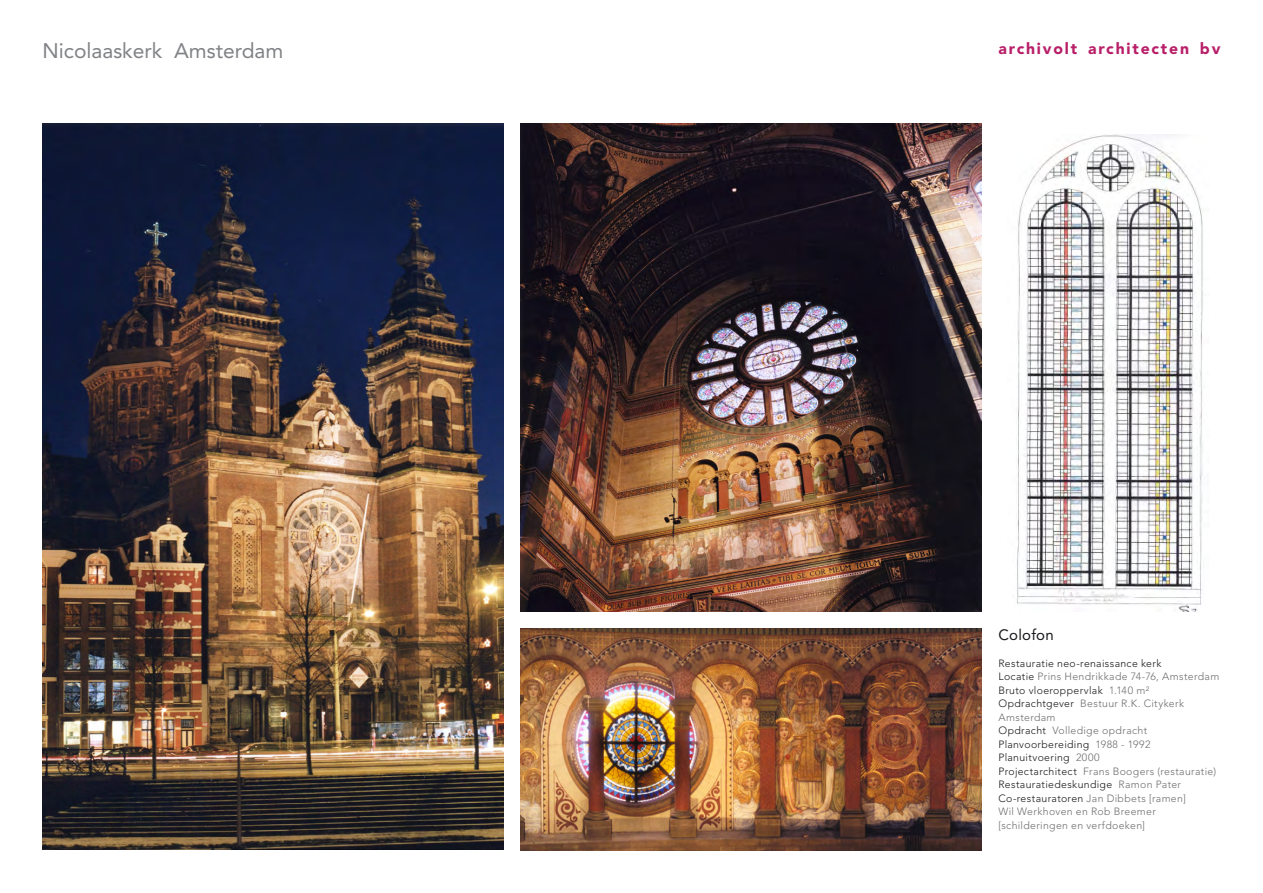
<style>
.page{position:relative;width:1263px;height:893px;background:#fff}
.page>*{position:absolute;margin:0;border:0;box-sizing:border-box;transform-origin:0 0}
.t1{font:21px "Avenir LT Std";color:#808285}
.t2{font:900 15.75px "Avenir LT Std";letter-spacing:.115em;color:#b81f68}
.t3{font:15px "Avenir LT Std";letter-spacing:.015em;color:#19191d}
.t4{font:300 10.5px/13.5px "Avenir LT Std";letter-spacing:.035em;color:#716d70}
.s1{color:#19191d}
</style>
<div class="page">
<img style="left:520px;top:123px;width:461px;height:488px">
<img style="left:43px;top:123px;width:460px;height:726px">
<img style="left:520px;top:628px;width:461px;height:222px">
<img style="left:1017px;top:134px;width:186px;height:477px">
<h1 class="t1" style="left:43px;top:39px;width:242px">Nicolaaskerk Amsterdam</h1>
<h2 class="t2" style="left:998px;top:39px;width:223px">archivolt architecten bv</h2>
<h3 class="t3" style="left:998px;top:626px;width:57px">Colofon</h3>
<p class="t4" style="left:998px;top:656px;width:222px"><span class="s1">Restauratie neo-renaissance kerk<br>Locatie</span> Prins Hendrikkade 74-76, Amsterdam<br><span class="s1">Bruto vloeroppervlak</span> 1.140 m²<br><span class="s1">Opdrachtgever</span> Bestuur R.K. Citykerk<br>Amsterdam<br><span class="s1">Opdracht</span> Volledige opdracht<br><span class="s1">Planvoorbereiding</span> 1988 - 1992<br><span class="s1">Planuitvoering</span> 2000<br><span class="s1">Projectarchitect</span> Frans Boogers (restauratie)<br><span class="s1">Restauratiedeskundige</span> Ramon Pater<br><span class="s1">Co-restauratoren</span> Jan Dibbets [ramen]<br>Wil Werkhoven en Rob Breemer [schilderingen en verfdoeken]</p>
</div>
